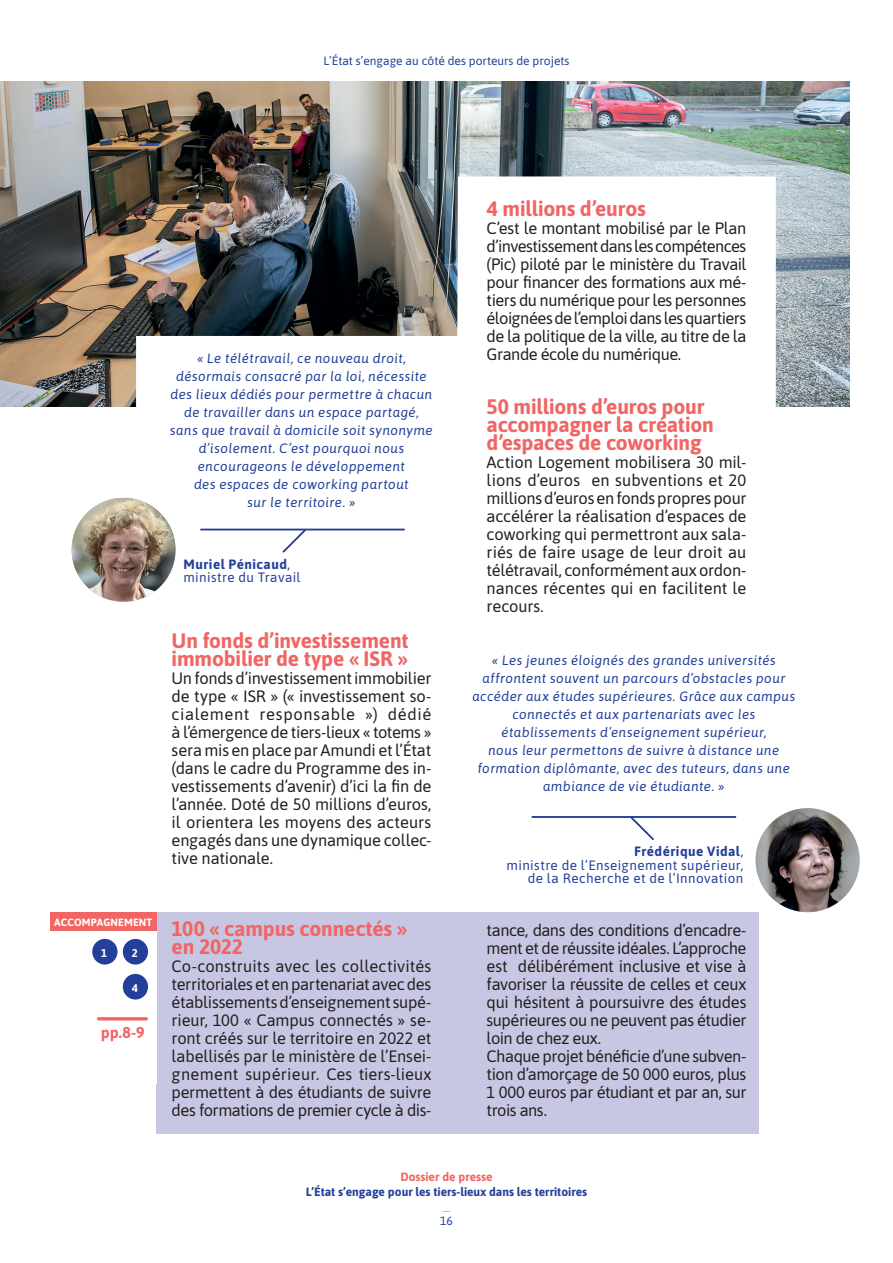
<style>
.page{position:relative;width:893px;height:1263px;background:#fff}
.page>*{position:absolute;margin:0;border:0;box-sizing:border-box;transform-origin:0 0}
.t1{font:700 21px/18px "Asap";letter-spacing:-.01em;color:#f16664}
.t2{font:16.5px/18px "Asap";letter-spacing:-.025em;color:#231f20;text-align:justify}
.t3{font:700 15.75px "Asap";color:#f16664}
.t4{font:italic 13.5px/18px "Asap";letter-spacing:.03em;color:#223f99;text-align:center}
.t5{font:13.5px/13.5px "Asap";letter-spacing:.03em;color:#223f99}
.t6{font:700 12px "Asap";color:#223f99}
.t7{font:12px "Asap";color:#223f99}
.t8{font:700 12px "Asap";color:#f16664}
.t9{font:12px "Asap";color:#f16664}
.t10{font:700 11.25px "Asap";color:#fff}
.t11{font:700 10.5px "Asap";letter-spacing:.01em;color:#fff}
.s1{font-weight:700}
</style>
<div class="page">
<div style="left:157px;top:912px;width:602px;height:222px;background:#c7c7e3"></div>
<img style="left:0;top:81px;width:850px;height:326px">
<svg style="left:136px;top:176px;width:640px;height:682px"></svg>
<img style="left:72px;top:498px;width:104px;height:104px">
<hr style="left:201px;top:529px;width:203px;height:1px;background:#223f99">
<svg style="left:281px;top:528px;width:26px;height:26px"></svg>
<img style="left:756px;top:808px;width:103px;height:104px;border-radius:52px">
<hr style="left:532px;top:816px;width:203px;height:2px;background:#223f99">
<svg style="left:629px;top:815px;width:26px;height:26px"></svg>
<div style="left:50px;top:912px;width:107px;height:18px;background:#f16664"></div>
<div style="left:92px;top:939px;width:25px;height:25px;background:#223f99;border-radius:50%"></div>
<div style="left:123px;top:939px;width:25px;height:25px;background:#223f99;border-radius:50%"></div>
<div style="left:123px;top:974px;width:25px;height:25px;background:#223f99;border-radius:50%"></div>
<hr style="left:99px;top:1017px;width:47px;height:3px;background:#f16664">
<p class="t7" style="left:323px;top:52px;width:248px">L’État s’engage au côté des porteurs de projets</p>
<p class="t4" style="left:170px;top:348px;width:264px">« Le télétravail, ce nouveau droit, désormais consacré par la loi, nécessite des lieux dédiés pour permettre à chacun de travailler dans un espace partagé, sans que travail à domicile soit synonyme d’isolement. C’est pourquoi nous encourageons le développement<br>des espaces de coworking partout<br>sur le territoire. »</p>
<p class="t5" style="left:183px;top:556px;width:119px"><span class="s1">Muriel Pénicaud</span>, ministre du Travail</p>
<p class="t1" style="left:172px;top:631px;width:239px">Un fonds d’investissement immobilier de type « ISR »</p>
<p class="t2" style="left:172px;top:668px;width:261px">Un fonds d’investissement immobilier de type « ISR » (« investissement so&shy;cialement responsable ») dédié à l’émergence de tiers-lieux « totems » sera mis en place par Amundi et l’État (dans le cadre du Programme des in&shy;vestissements d’avenir) d’ici la fin de l’année. Doté de 50 millions d’euros, il orientera les moyens des acteurs engagés dans une dynamique collec&shy;tive nationale.</p>
<p class="t11" style="left:54px;top:915px;width:99px">ACCOMPAGNEMENT</p>
<p class="t10" style="left:101px;top:945px;width:8px">1</p>
<p class="t10" style="left:132px;top:945px;width:8px">2</p>
<p class="t10" style="left:132px;top:980px;width:8px">4</p>
<p class="t3" style="left:101px;top:1021px;width:45px">pp.8-9</p>
<p class="t1" style="left:172px;top:919px;width:237px">100 « campus connectés » en 2022</p>
<p class="t2" style="left:172px;top:956px;width:261px">Co-construits avec les collectivités territoriales et en partenariat avec des établissements d’enseignement supé&shy;rieur, 100 « Campus connectés » se&shy;ront créés sur le territoire en 2022 et labellisés par le ministère de l’Ensei&shy;gnement supérieur. Ces tiers-lieux permettent à des étudiants de suivre des formations de premier cycle à dis-</p>
<p class="t1" style="left:487px;top:199px;width:161px">4 millions d’euros</p>
<p class="t2" style="left:487px;top:218px;width:261px">C’est le montant mobilisé par le Plan d’investissement dans les compétences (Pic) piloté par le ministère du Travail pour financer des formations aux mé&shy;tiers du numérique pour les personnes éloignées de l’emploi dans les quartiers de la politique de la ville, au titre de la Grande école du numérique.</p>
<p class="t1" style="left:487px;top:397px;width:229px">50 millions d’euros pour accompagner la création d’espaces de coworking</p>
<p class="t2" style="left:487px;top:452px;width:261px">Action Logement mobilisera 30 mil&shy;lions d’euros en subventions et 20 millions d’euros en fonds propres pour accélérer la réalisation d’espaces de coworking qui permettront aux sala&shy;riés de faire usage de leur droit au télétravail, conformément aux ordon&shy;nances récentes qui en facilitent le recours.</p>
<p class="t4" style="left:472px;top:651px;width:325px">« Les jeunes éloignés des grandes universités affrontent souvent un parcours d’obstacles pour accéder aux études supérieures. Grâce aux campus connectés et aux partenariats avec les établissements d’enseignement supérieur,<br>nous leur permettons de suivre à distance une formation diplômante, avec des tuteurs, dans une ambiance de vie étudiante. »</p>
<p class="t5" style="left:507px;top:844px;width:238px;text-align:right"><span class="s1">Frédérique Vidal</span>,<br>ministre de l’Enseignement supérieur, de la Recherche et de l’Innovation</p>
<p class="t2" style="left:487px;top:920px;width:261px;text-align:left">tance, dans des conditions d’encadre&shy;ment et de réussite idéales. L’approche est délibérément inclusive et vise à favoriser la réussite de celles et ceux qui hésitent à poursuivre des études supérieures ou ne peuvent pas étudier loin de chez eux.<br>Chaque projet bénéficie d’une subven&shy;tion d’amorçage de 50 000 euros, plus 1 000 euros par étudiant et par an, sur trois ans.</p>
<p class="t8" style="left:400px;top:1168px;width:94px">Dossier de presse</p>
<p class="t6" style="left:306px;top:1183px;width:283px">L’État s’engage pour les tiers-lieux dans les territoires</p>
<p class="t9" style="left:443px;top:1197px;width:8px">_</p>
<p class="t7" style="left:440px;top:1212px;width:14px">16</p>
</div>
